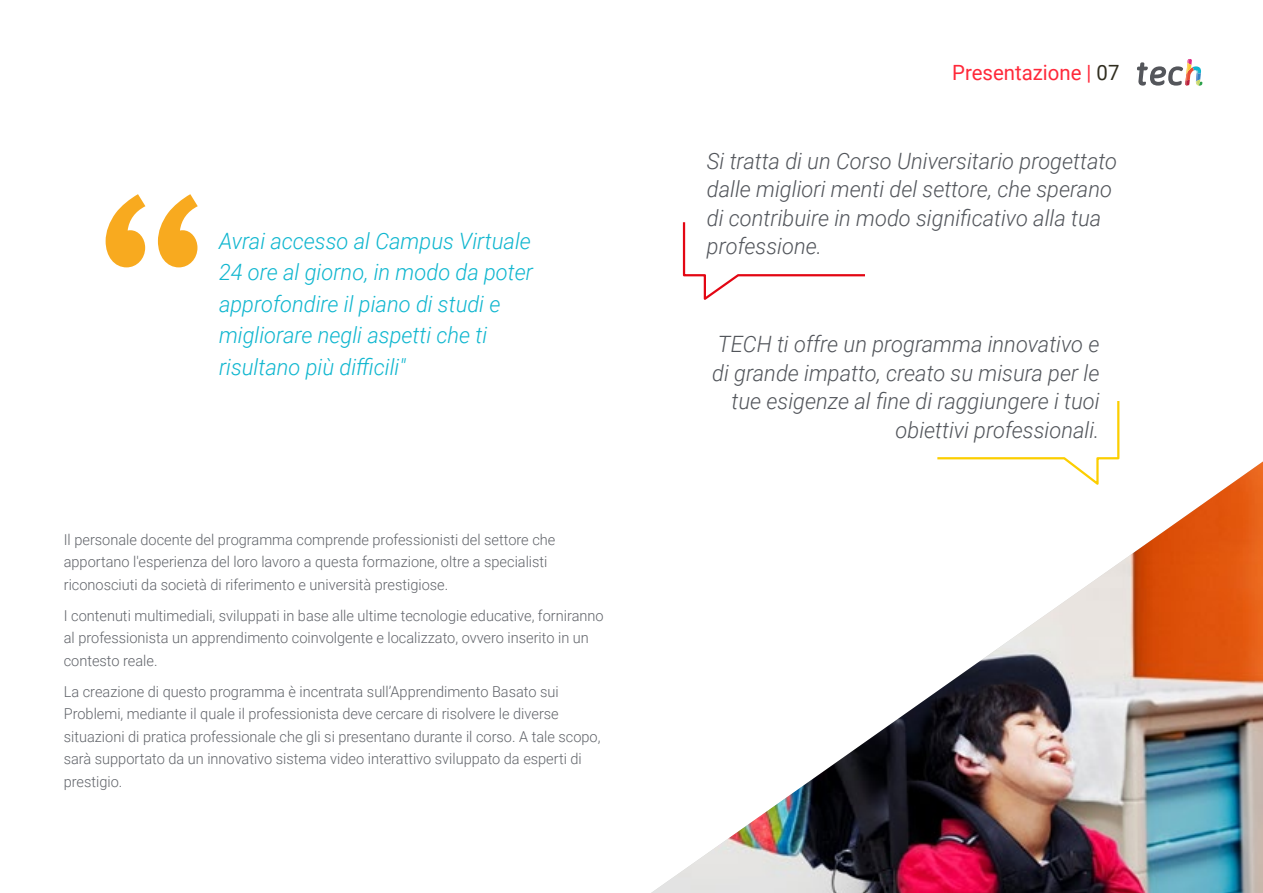
<style>
.page{position:relative;width:1263px;height:893px;background:#fff}
.page>*{position:absolute;margin:0;border:0;box-sizing:border-box;transform-origin:0 0}
.t1{font:italic 300 22.5px/28.5px "Roboto";color:#52555b;text-align:right}
.t2{font:italic 300 22.5px/31.5px "Roboto";color:#0fb6cf}
.t3{font:21px "Roboto";color:#ff293a}
.t4{font:300 15px/22.5px "Roboto";color:#61646a}
.s1{color:#312e20}
</style>
<div class="page">
<img style="left:651px;top:461px;width:612px;height:432px">
<svg style="left:935px;top:401px;width:185px;height:87px"></svg>
<svg style="left:682px;top:222px;width:183px;height:78px"></svg>
<svg style="left:106px;top:194px;width:92px;height:73px"></svg>
<svg style="left:1137px;top:59px;width:65px;height:27px"></svg>
<h2 class="t3" style="left:952px;top:57px;width:169px">Presentazione | <span class="s1">07</span></h2>
<h1 class="t1" style="left:707px;top:145px;width:412px;text-align:left">Si tratta di un Corso Universitario progettato dalle migliori menti del settore, che sperano di contribuire in modo significativo alla tua</h1>
<h1 class="t2" style="left:219px;top:224px;width:313px">Avrai accesso al Campus Virtuale</h1>
<h1 class="t1" style="left:707px;top:231px;width:117px">professione.</h1>
<h1 class="t2" style="left:219px;top:256px;width:316px">24 ore al giorno, in modo da poter approfondire il piano di studi e migliorare negli aspetti che ti risultano più difficili"</h1>
<h1 class="t1" style="left:712px;top:329px;width:389px">TECH ti offre un programma innovativo e di grande impatto, creato su misura per le tue esigenze al fine di raggiungere i tuoi obiettivi professionali.</h1>
<p class="t4" style="left:64px;top:528px;width:493px">Il personale docente del programma comprende professionisti del settore che apportano l'esperienza del loro lavoro a questa formazione, oltre a specialisti riconosciuti da società di riferimento e università prestigiose.</p>
<p class="t4" style="left:64px;top:604px;width:541px">I contenuti multimediali, sviluppati in base alle ultime tecnologie educative, forniranno al professionista un apprendimento coinvolgente e localizzato, ovvero inserito in un contesto reale.</p>
<p class="t4" style="left:64px;top:680px;width:538px">La creazione di questo programma è incentrata sull’Apprendimento Basato sui Problemi, mediante il quale il professionista deve cercare di risolvere le diverse situazioni di pratica professionale che gli si presentano durante il corso. A tale scopo, sarà supportato da un innovativo sistema video interattivo sviluppato da esperti di prestigio.</p>
</div>
